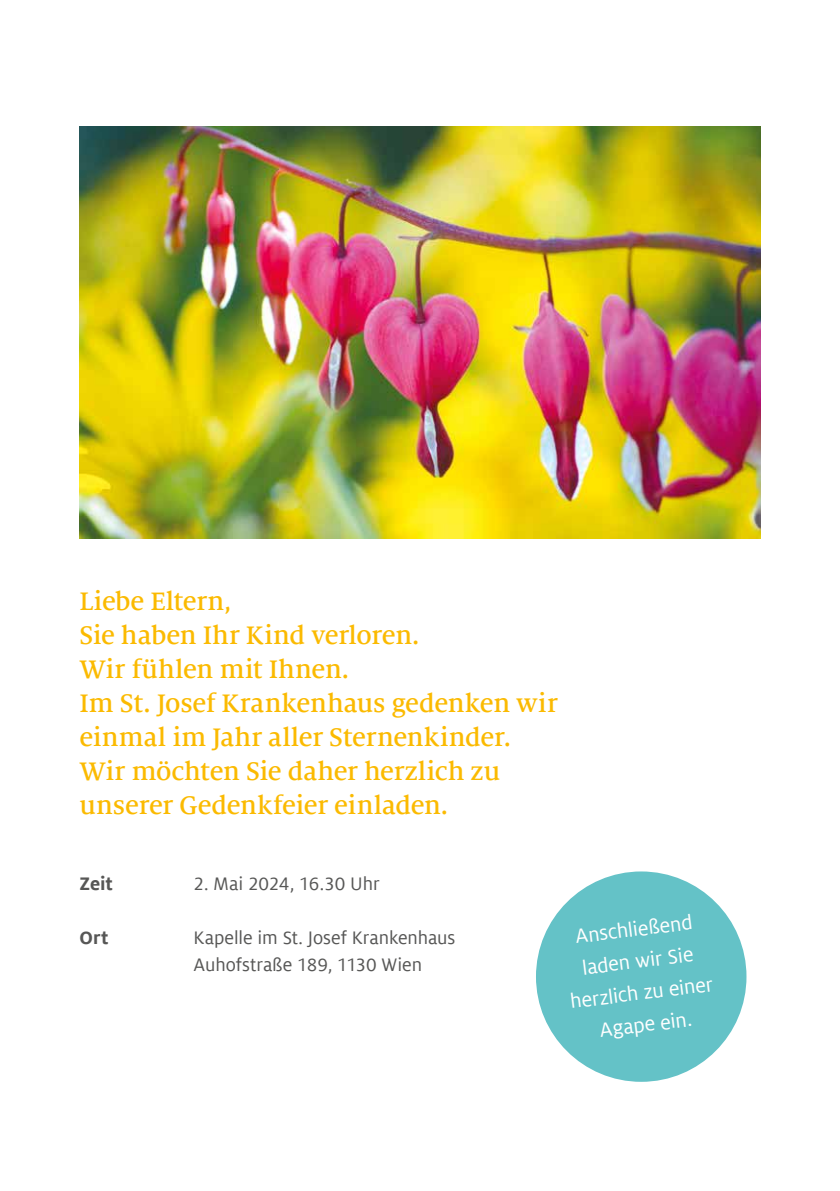
<style>
.page{position:relative;width:840px;height:1191px;background:#fff}
.page>*{position:absolute;margin:0;border:0;box-sizing:border-box;transform-origin:0 0}
.t1{font:500 28px/34px "Milo Serif Offc Pro";letter-spacing:-.01em;color:#fbba00}
.t2{font:22px/32px "Milo Offc Pro";color:#fff;text-align:center}
.t3{font:20px/27px "Milo Offc Pro";letter-spacing:-.005em;color:#575756}
.t4{font:700 20px "Milo Offc Pro";color:#575756}
</style>
<div class="page">
<img style="left:79px;top:126px;width:681px;height:413px">
<div style="left:536px;top:872px;width:209px;height:209px;background:#64c2c7;border-radius:50%"></div>
<p class="t1" style="left:79px;top:584px;width:479px">Liebe Eltern,<br>Sie haben Ihr Kind verloren.<br>Wir fühlen mit Ihnen.<br>Im St. Josef Krankenhaus gedenken wir einmal im Jahr aller Sternenkinder.<br>Wir möchten Sie daher herzlich zu unserer Gedenkfeier einladen.</p>
<p class="t4" style="left:79px;top:872px;width:35px">Zeit</p>
<p class="t3" style="left:193px;top:870px;width:188px">2. Mai 2024, 16.30 Uhr</p>
<p class="t4" style="left:79px;top:926px;width:30px">Ort</p>
<p class="t3" style="left:193px;top:924px;width:263px">Kapelle im St. Josef Krankenhaus<br>Auhofstraße 189, 1130 Wien</p>
<p class="t2" style="left:560px;top:922px;width:145px;rotate:-7deg">Anschließend laden wir Sie herzlich zu einer<br>Agape ein.</p>
</div>
